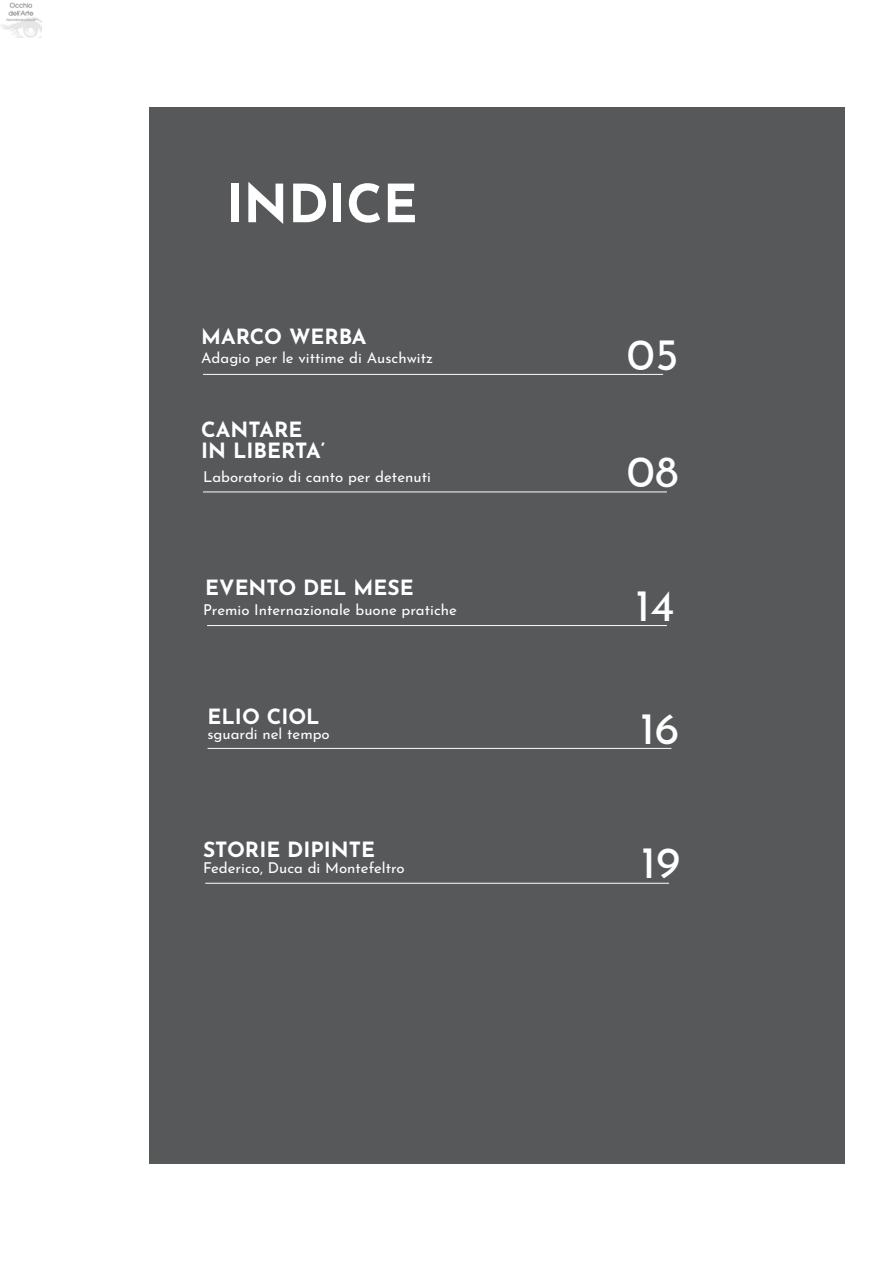
<style>
.page{position:relative;width:893px;height:1263px;background:#fff}
.page>*{position:absolute;margin:0;border:0;box-sizing:border-box;transform-origin:0 0}
.t1{font:700 52.5px "Josefin Sans";color:#fff}
.t2{font:45px "Josefin Sans";color:#fff}
.t3{font:700 21px/21px "Josefin Sans";color:#fff}
.t4{font:15px "Josefin Sans";color:#fff}
</style>
<div class="page">
<img style="left:1px;top:2px;width:41px;height:36px">
<div style="left:149px;top:107px;width:695px;height:1057px;background:#57585a"></div>
<hr style="left:203px;top:374px;width:460px;height:1px;background:#fff">
<hr style="left:203px;top:492px;width:464px;height:1px;background:#fff">
<hr style="left:207px;top:625px;width:460px;height:1px;background:#fff">
<hr style="left:208px;top:748px;width:463px;height:1px;background:#fff">
<hr style="left:205px;top:883px;width:464px;height:1px;background:#fff">
<h1 class="t1" style="left:226px;top:181px;width:193px">INDICE</h1>
<h3 class="t3" style="left:201px;top:327px;width:167px">MARCO WERBA</h3>
<p class="t4" style="left:201px;top:351px;width:233px">Adagio per le vittime di Auschwitz</p>
<h3 class="t3" style="left:201px;top:421px;width:125px">CANTARE<br>IN LIBERTA’</h3>
<p class="t4" style="left:203px;top:470px;width:229px">Laboratorio di canto per detenuti</p>
<h3 class="t3" style="left:205px;top:579px;width:210px">EVENTO DEL MESE</h3>
<p class="t4" style="left:203px;top:603px;width:255px">Premio Internazionale buone pratiche</p>
<h2 class="t2" style="left:627px;top:335px;width:53px">05</h2>
<h2 class="t2" style="left:627px;top:452px;width:53px">08</h2>
<h2 class="t2" style="left:636px;top:586px;width:40px">14</h2>
<h3 class="t3" style="left:208px;top:708px;width:114px">ELIO CIOL</h3>
<h2 class="t2" style="left:640px;top:709px;width:41px">16</h2>
<p class="t4" style="left:208px;top:728px;width:124px">sguardi nel tempo</p>
<h3 class="t3" style="left:203px;top:841px;width:173px">STORIE DIPINTE</h3>
<h2 class="t2" style="left:641px;top:843px;width:41px">19</h2>
<p class="t4" style="left:203px;top:861px;width:203px">Federico, Duca di Montefeltro</p>
</div>
